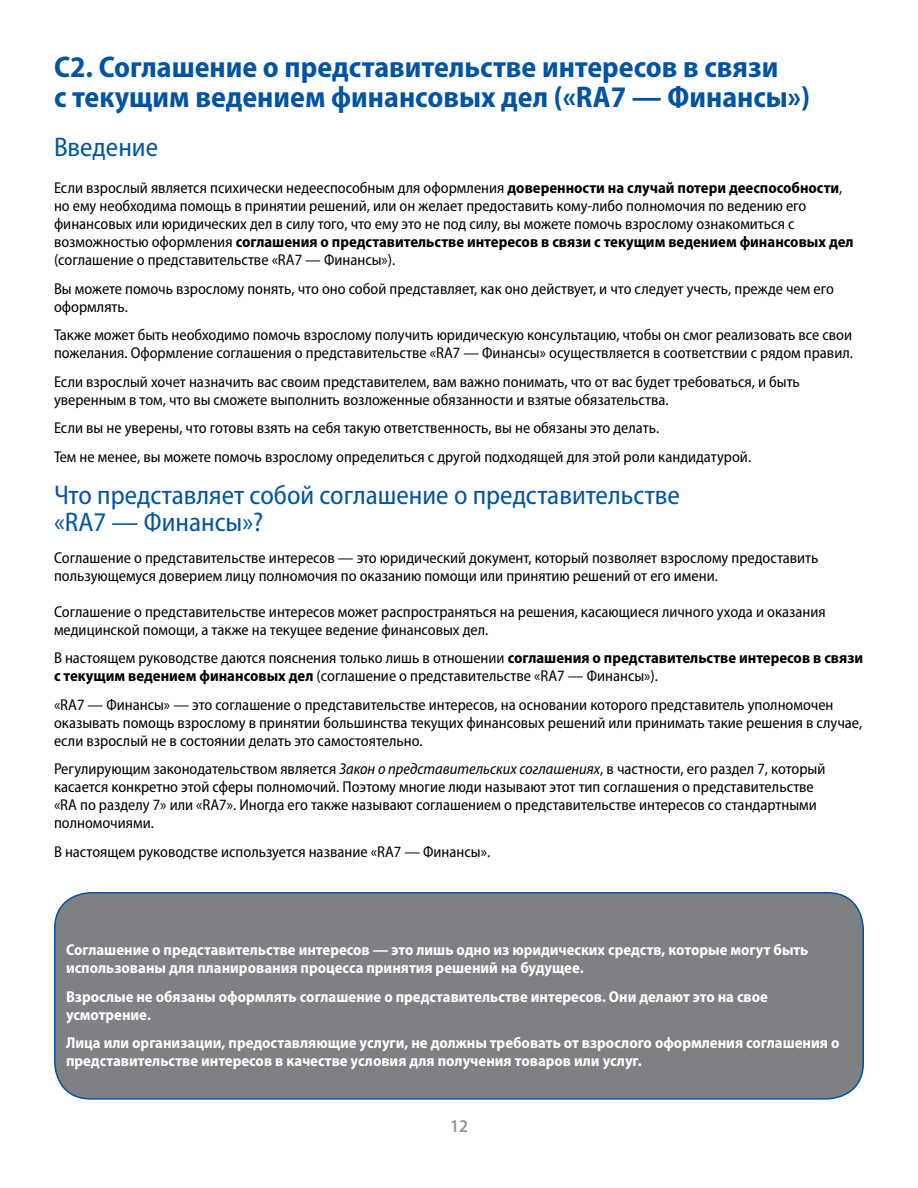
<style>
.page{position:relative;width:918px;height:1188px;background:#fff}
.page>*{position:absolute;margin:0;border:0;box-sizing:border-box;transform-origin:0 0}
.t1{font:700 semi-condensed 30px/30px "Myriad Pro";color:#0054a4}
.t2{font:semi-condensed 27px/27px "Myriad Pro";color:#0054a4}
.t3{font:600 semi-condensed 18px "Myriad Pro";color:#939598}
.t4{font:semi-condensed 15.75px/18px "Myriad Pro";color:#000}
.t5{font:700 semi-condensed 15.75px/18px "Myriad Pro";color:#fff}
.s1{font-weight:700}
.s2{font-style:italic}
</style>
<div class="page">
<div style="left:55px;top:893px;width:808px;height:206px;background:#7e8083;border-radius:36px"></div>
<div style="left:54px;top:892px;width:810px;height:208px;border:2px solid #0054a4;border-radius:36px"></div>
<h1 class="t1" style="left:54px;top:52px;width:757px">C2. Соглашение о представительстве интересов в связи<br>с текущим ведением финансовых дел («RA7 — Финансы»)</h1>
<h2 class="t2" style="left:54px;top:134px;width:106px">Введение</h2>
<p class="t4" style="left:54px;top:179px;width:801px">Если взрослый является психически недееспособным для оформления <span class="s1">доверенности на случай потери дееспособности</span>, но ему необходима помощь в принятии решений, или он желает предоставить кому-либо полномочия по ведению его финансовых или юридических дел в силу того, что ему это не под силу, вы можете помочь взрослому ознакомиться с возможностью оформления <span class="s1">соглашения о представительстве интересов в связи с текущим ведением финансовых дел </span>(соглашение о представительстве «RA7 — Финансы»).</p>
<p class="t4" style="left:54px;top:280px;width:782px">Вы можете помочь взрослому понять, что оно собой представляет, как оно действует, и что следует учесть, прежде чем его оформлять.</p>
<p class="t4" style="left:54px;top:326px;width:800px">Также может быть необходимо помочь взрослому получить юридическую консультацию, чтобы он смог реализовать все свои пожелания. Оформление соглашения о представительстве «RA7 — Финансы» осуществляется в соответствии с рядом правил.</p>
<p class="t4" style="left:54px;top:373px;width:747px">Если взрослый хочет назначить вас своим представителем, вам важно понимать, что от вас будет требоваться, и быть уверенным в том, что вы сможете выполнить возложенные обязанности и взятые обязательства.</p>
<p class="t4" style="left:54px;top:414px;width:699px;line-height:28.5px">Если вы не уверены, что готовы взять на себя такую ответственность, вы не обязаны это делать.<br>Тем не менее, вы можете помочь взрослому определиться с другой подходящей для этой роли кандидатурой.</p>
<h2 class="t2" style="left:54px;top:482px;width:628px">Что представляет собой соглашение о представительстве «RA7 — Финансы»?</h2>
<p class="t4" style="left:54px;top:549px;width:766px">Соглашение о представительстве интересов — это юридический документ, который позволяет взрослому предоставить пользующемуся доверием лицу полномочия по оказанию помощи или принятию решений от его имени.</p>
<p class="t4" style="left:54px;top:603px;width:773px">Соглашение о представительстве интересов может распространяться на решения, касающиеся личного ухода и оказания медицинской помощи, а также на текущее ведение финансовых дел.</p>
<p class="t4" style="left:54px;top:649px;width:811px">В настоящем руководстве даются пояснения только лишь в отношении <span class="s1">соглашения о представительстве интересов в связи с текущим ведением финансовых дел</span> (соглашение о представительстве «RA7 — Финансы»).</p>
<p class="t4" style="left:54px;top:696px;width:810px">«RA7 — Финансы» — это соглашение о представительстве интересов, на основании которого представитель уполномочен оказывать помощь взрослому в принятии большинства текущих финансовых решений или принимать такие решения в случае, если взрослый не в состоянии делать это самостоятельно.</p>
<p class="t4" style="left:54px;top:760px;width:773px">Регулирующим законодательством является <span class="s2">Закон о представительских соглашениях</span>, в частности, его раздел 7, который касается конкретно этой сферы полномочий. Поэтому многие люди называют этот тип соглашения о представительстве «RA по разделу 7» или «RA7». Иногда его также называют соглашением о представительстве интересов со стандартными полномочиями.</p>
<p class="t4" style="left:54px;top:843px;width:438px">В настоящем руководстве используется название «RA7 — Финансы».</p>
<p class="t5" style="left:66px;top:941px;width:744px">Соглашение о представительстве интересов — это лишь одно из юридических средств, которые могут быть использованы для планирования процесса принятия решений на будущее.</p>
<p class="t5" style="left:66px;top:988px;width:703px">Взрослые не обязаны оформлять соглашение о представительстве интересов. Они делают это на свое усмотрение.</p>
<p class="t5" style="left:66px;top:1034px;width:775px">Лица или организации, предоставляющие услуги, не должны требовать от взрослого оформления соглашения о представительстве интересов в качестве условия для получения товаров или услуг.</p>
<p class="t3" style="left:450px;top:1116px;width:19px">12</p>
</div>
